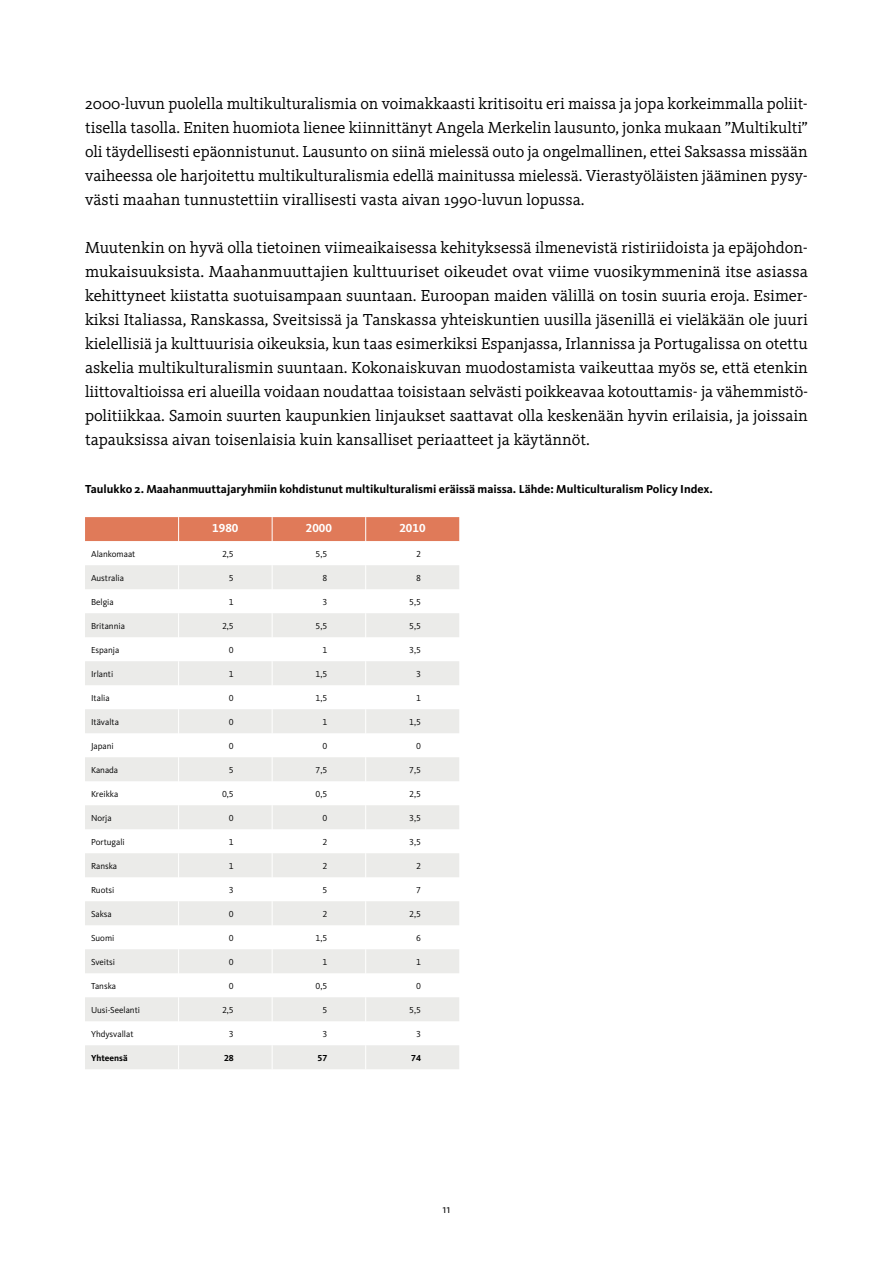
<style>
.page{position:relative;width:893px;height:1263px;background:#fff}
.page>*{position:absolute;margin:0;border:0;box-sizing:border-box;transform-origin:0 0}
.Normaali{font:16.5px/24px "Kievit Slab Pro";color:#000;text-align:justify}
.Taulukon_otsikko{font:700 12px "Kievit OT";color:#000}
.tableHeader{font:700 12px "Kievit OT";color:#fff}
.t1{font:12px "Kievit OT";color:#000}
.Table_text_left{font:9px "Kievit OT";color:#000}
.Table_numbers_right{font:9px "Kievit OT";color:#000}
.Table_text_left-2{font:700 9px "Kievit OT";color:#000}
.Table_numbers_right-2{font:700 9px "Kievit OT";color:#000}
</style>
<div class="page">
<svg style="left:85px;top:517px;width:374px;height:552px"></svg>
<p class="Normaali" style="left:85px;top:91px;width:724px">2000-luvun puolella multikulturalismia on voimakkaasti kritisoitu eri maissa ja jopa korkeimmalla poliit&shy;tisella tasolla. Eniten huomiota lienee kiinnittänyt Angela Merkelin lausunto, jonka mukaan ”Multikulti” oli täydellisesti epäonnistunut. Lausunto on siinä mielessä outo ja ongelmallinen, ettei Saksassa missään vaiheessa ole harjoitettu multikulturalismia edellä mainitussa mielessä. Vierastyöläisten jääminen pysy&shy;västi maahan tunnustettiin virallisesti vasta aivan 1990-luvun lopussa.</p>
<p class="Normaali" style="left:85px;top:235px;width:724px">Muutenkin on hyvä olla tietoinen viimeaikaisessa kehityksessä ilmenevistä ristiriidoista ja epäjohdon&shy;mukaisuuksista. Maahanmuuttajien kulttuuriset oikeudet ovat viime vuosikymmeninä itse asiassa kehittyneet kiistatta suotuisampaan suuntaan. Euroopan maiden välillä on tosin suuria eroja. Esimer&shy;kiksi Italiassa, Ranskassa, Sveitsissä ja Tanskassa yhteiskuntien uusilla jäsenillä ei vieläkään ole juuri kielellisiä ja kulttuurisia oikeuksia, kun taas esimerkiksi Espanjassa, Irlannissa ja Portugalissa on otettu askelia multikulturalismin suuntaan. Kokonaiskuvan muodostamista vaikeuttaa myös se, että etenkin liittovaltioissa eri alueilla voidaan noudattaa toisistaan selvästi poikkeavaa kotouttamis- ja vähemmistö&shy;politiikkaa. Samoin suurten kaupunkien linjaukset saattavat olla keskenään hyvin erilaisia, ja joissain tapauksissa aivan toisenlaisia kuin kansalliset periaatteet ja käytännöt.</p>
<p class="Taulukon_otsikko" style="left:85px;top:482px;width:629px">Taulukko 2. Maahanmuuttajaryhmiin kohdistunut multikulturalismi eräissä maissa. Lähde: Multiculturalism Policy Index.</p>
<p class="tableHeader" style="left:212px;top:521px;width:28px">1980</p>
<p class="tableHeader" style="left:306px;top:521px;width:28px">2000</p>
<p class="tableHeader" style="left:399px;top:521px;width:28px">2010</p>
<p class="Table_text_left" style="left:91px;top:549px;width:46px">Alankomaat</p>
<p class="Table_numbers_right" style="left:222px;top:549px;width:13px">2,5</p>
<p class="Table_numbers_right" style="left:316px;top:549px;width:13px">5,5</p>
<p class="Table_numbers_right" style="left:416px;top:549px;width:6px">2</p>
<p class="Table_text_left" style="left:91px;top:573px;width:35px">Australia</p>
<p class="Table_numbers_right" style="left:229px;top:573px;width:6px">5</p>
<p class="Table_numbers_right" style="left:322px;top:573px;width:6px">8</p>
<p class="Table_numbers_right" style="left:416px;top:573px;width:6px">8</p>
<p class="Table_text_left" style="left:91px;top:597px;width:24px">Belgia</p>
<p class="Table_numbers_right" style="left:229px;top:597px;width:6px">1</p>
<p class="Table_numbers_right" style="left:322px;top:597px;width:6px">3</p>
<p class="Table_numbers_right" style="left:409px;top:597px;width:13px">5,5</p>
<p class="Table_text_left" style="left:91px;top:621px;width:35px">Britannia</p>
<p class="Table_numbers_right" style="left:222px;top:621px;width:13px">2,5</p>
<p class="Table_numbers_right" style="left:316px;top:621px;width:13px">5,5</p>
<p class="Table_numbers_right" style="left:409px;top:621px;width:13px">5,5</p>
<p class="Table_text_left" style="left:91px;top:645px;width:30px">Espanja</p>
<p class="Table_numbers_right" style="left:229px;top:645px;width:6px">0</p>
<p class="Table_numbers_right" style="left:322px;top:645px;width:6px">1</p>
<p class="Table_numbers_right" style="left:409px;top:645px;width:13px">3,5</p>
<p class="Table_text_left" style="left:91px;top:669px;width:24px">Irlanti</p>
<p class="Table_numbers_right" style="left:229px;top:669px;width:6px">1</p>
<p class="Table_numbers_right" style="left:316px;top:669px;width:13px">1,5</p>
<p class="Table_numbers_right" style="left:416px;top:669px;width:6px">3</p>
<p class="Table_text_left" style="left:91px;top:693px;width:20px">Italia</p>
<p class="Table_numbers_right" style="left:229px;top:693px;width:6px">0</p>
<p class="Table_numbers_right" style="left:316px;top:693px;width:13px">1,5</p>
<p class="Table_numbers_right" style="left:416px;top:693px;width:6px">1</p>
<p class="Table_text_left" style="left:91px;top:717px;width:29px">Itävalta</p>
<p class="Table_numbers_right" style="left:229px;top:717px;width:6px">0</p>
<p class="Table_numbers_right" style="left:322px;top:717px;width:6px">1</p>
<p class="Table_numbers_right" style="left:409px;top:717px;width:13px">1,5</p>
<p class="Table_text_left" style="left:91px;top:741px;width:24px">Japani</p>
<p class="Table_numbers_right" style="left:229px;top:741px;width:6px">0</p>
<p class="Table_numbers_right" style="left:322px;top:741px;width:6px">0</p>
<p class="Table_numbers_right" style="left:416px;top:741px;width:6px">0</p>
<p class="Table_text_left" style="left:91px;top:765px;width:29px">Kanada</p>
<p class="Table_numbers_right" style="left:229px;top:765px;width:6px">5</p>
<p class="Table_numbers_right" style="left:316px;top:765px;width:13px">7,5</p>
<p class="Table_numbers_right" style="left:409px;top:765px;width:13px">7,5</p>
<p class="Table_text_left" style="left:91px;top:789px;width:29px">Kreikka</p>
<p class="Table_numbers_right" style="left:222px;top:789px;width:13px">0,5</p>
<p class="Table_numbers_right" style="left:316px;top:789px;width:13px">0,5</p>
<p class="Table_numbers_right" style="left:409px;top:789px;width:13px">2,5</p>
<p class="Table_text_left" style="left:91px;top:813px;width:22px">Norja</p>
<p class="Table_numbers_right" style="left:229px;top:813px;width:6px">0</p>
<p class="Table_numbers_right" style="left:322px;top:813px;width:6px">0</p>
<p class="Table_numbers_right" style="left:409px;top:813px;width:13px">3,5</p>
<p class="Table_text_left" style="left:91px;top:837px;width:35px">Portugali</p>
<p class="Table_numbers_right" style="left:229px;top:837px;width:6px">1</p>
<p class="Table_numbers_right" style="left:322px;top:837px;width:6px">2</p>
<p class="Table_numbers_right" style="left:409px;top:837px;width:13px">3,5</p>
<p class="Table_text_left" style="left:91px;top:861px;width:28px">Ranska</p>
<p class="Table_numbers_right" style="left:229px;top:861px;width:6px">1</p>
<p class="Table_numbers_right" style="left:322px;top:861px;width:6px">2</p>
<p class="Table_numbers_right" style="left:416px;top:861px;width:6px">2</p>
<p class="Table_text_left" style="left:91px;top:885px;width:25px">Ruotsi</p>
<p class="Table_numbers_right" style="left:229px;top:885px;width:6px">3</p>
<p class="Table_numbers_right" style="left:322px;top:885px;width:6px">5</p>
<p class="Table_numbers_right" style="left:416px;top:885px;width:6px">7</p>
<p class="Table_text_left" style="left:91px;top:909px;width:22px">Saksa</p>
<p class="Table_numbers_right" style="left:229px;top:909px;width:6px">0</p>
<p class="Table_numbers_right" style="left:322px;top:909px;width:6px">2</p>
<p class="Table_numbers_right" style="left:409px;top:909px;width:13px">2,5</p>
<p class="Table_text_left" style="left:91px;top:933px;width:25px">Suomi</p>
<p class="Table_numbers_right" style="left:229px;top:933px;width:6px">0</p>
<p class="Table_numbers_right" style="left:316px;top:933px;width:13px">1,5</p>
<p class="Table_numbers_right" style="left:416px;top:933px;width:6px">6</p>
<p class="Table_text_left" style="left:91px;top:957px;width:26px">Sveitsi</p>
<p class="Table_numbers_right" style="left:229px;top:957px;width:6px">0</p>
<p class="Table_numbers_right" style="left:322px;top:957px;width:6px">1</p>
<p class="Table_numbers_right" style="left:416px;top:957px;width:6px">1</p>
<p class="Table_text_left" style="left:91px;top:981px;width:27px">Tanska</p>
<p class="Table_numbers_right" style="left:229px;top:981px;width:6px">0</p>
<p class="Table_numbers_right" style="left:316px;top:981px;width:13px">0,5</p>
<p class="Table_numbers_right" style="left:416px;top:981px;width:6px">0</p>
<p class="Table_text_left" style="left:91px;top:1005px;width:51px">Uusi-Seelanti</p>
<p class="Table_numbers_right" style="left:222px;top:1005px;width:13px">2,5</p>
<p class="Table_numbers_right" style="left:322px;top:1005px;width:6px">5</p>
<p class="Table_numbers_right" style="left:409px;top:1005px;width:13px">5,5</p>
<p class="Table_text_left" style="left:91px;top:1029px;width:44px">Yhdysvallat</p>
<p class="Table_numbers_right" style="left:229px;top:1029px;width:6px">3</p>
<p class="Table_numbers_right" style="left:322px;top:1029px;width:6px">3</p>
<p class="Table_numbers_right" style="left:416px;top:1029px;width:6px">3</p>
<p class="Table_text_left-2" style="left:91px;top:1052px;width:38px">Yhteensä</p>
<p class="Table_numbers_right-2" style="left:224px;top:1052px;width:11px">28</p>
<p class="Table_numbers_right-2" style="left:318px;top:1052px;width:11px">57</p>
<p class="Table_numbers_right-2" style="left:411px;top:1052px;width:11px">74</p>
<p class="t1" style="left:443px;top:1202px;width:9px">11</p>
</div>
